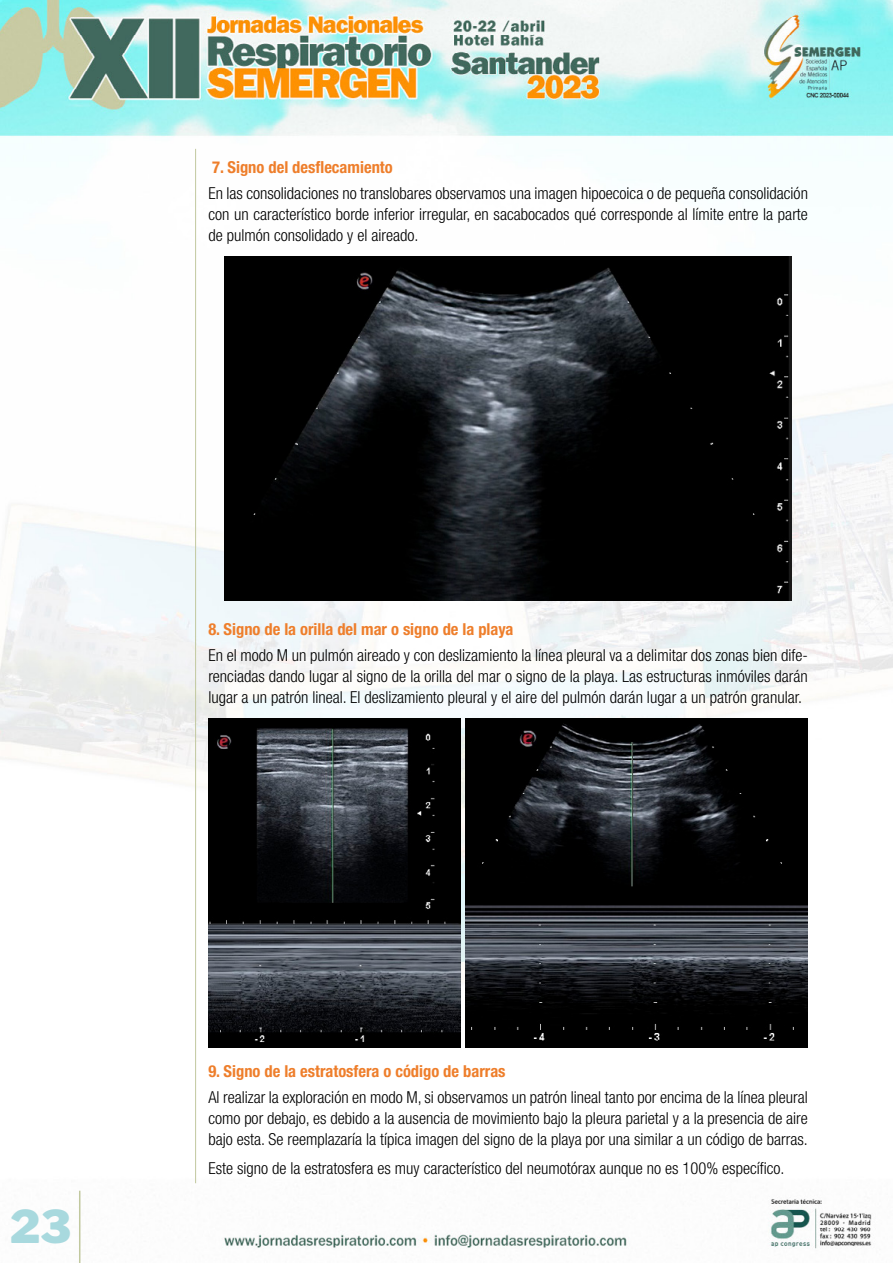
<style>
.page{position:relative;width:893px;height:1263px;background:#fff}
.page>*{position:absolute;margin:0;border:0;box-sizing:border-box;transform-origin:0 0}
.t1{font:900 45px "Libre Franklin";color:#a8d9de}
.t2{font:300 condensed 16.5px/21px "Helvetica Neue LT Std";color:#000;text-align:justify}
.t3{font:700 condensed 16.5px "Helvetica Neue LT Std";color:#ee7e2b}
</style>
<div class="page">
<img style="left:0;top:0;width:893px;height:1263px">
<hr style="left:79px;top:1191px;width:1px;height:72px;background:#c1c89e">
<hr style="left:195px;top:149px;width:1px;height:1034px;background:#c1c89e">
<img style="left:225px;top:256px;width:567px;height:345px">
<img style="left:466px;top:718px;width:342px;height:329px">
<img style="left:208px;top:718px;width:253px;height:329px">
<p class="t3" style="left:212px;top:157px;width:182px">7. Signo del desflecamiento</p>
<p class="t2" style="left:208px;top:182px;width:601px">En las consolidaciones no translobares observamos una imagen hipoecoica o de pequeña consolidación con un característico borde inferior irregular, en sacabocados qué corresponde al límite entre la parte de pulmón consolidado y el aireado.</p>
<p class="t3" style="left:208px;top:619px;width:307px">8. Signo de la orilla del mar o signo de la playa</p>
<p class="t2" style="left:208px;top:644px;width:601px">En el modo M un pulmón aireado y con deslizamiento la línea pleural va a delimitar dos zonas bien dife&shy;renciadas dando lugar al signo de la orilla del mar o signo de la playa. Las estructuras inmóviles darán lugar a un patrón lineal. El deslizamiento pleural y el aire del pulmón darán lugar a un patrón granular.</p>
<h1 class="t1" style="left:10px;top:1199px;width:63px">23</h1>
<p class="t3" style="left:208px;top:1061px;width:299px">9. Signo de la estratosfera o código de barras</p>
<p class="t2" style="left:208px;top:1086px;width:601px">Al realizar la exploración en modo M, si observamos un patrón lineal tanto por encima de la línea pleural como por debajo, es debido a la ausencia de movimiento bajo la pleura parietal y a la presencia de aire bajo esta. Se reemplazaría la típica imagen del signo de la playa por una similar a un código de barras.</p>
<p class="t2" style="left:208px;top:1158px;width:578px">Este signo de la estratosfera es muy característico del neumotórax aunque no es 100% específico.</p>
</div>
